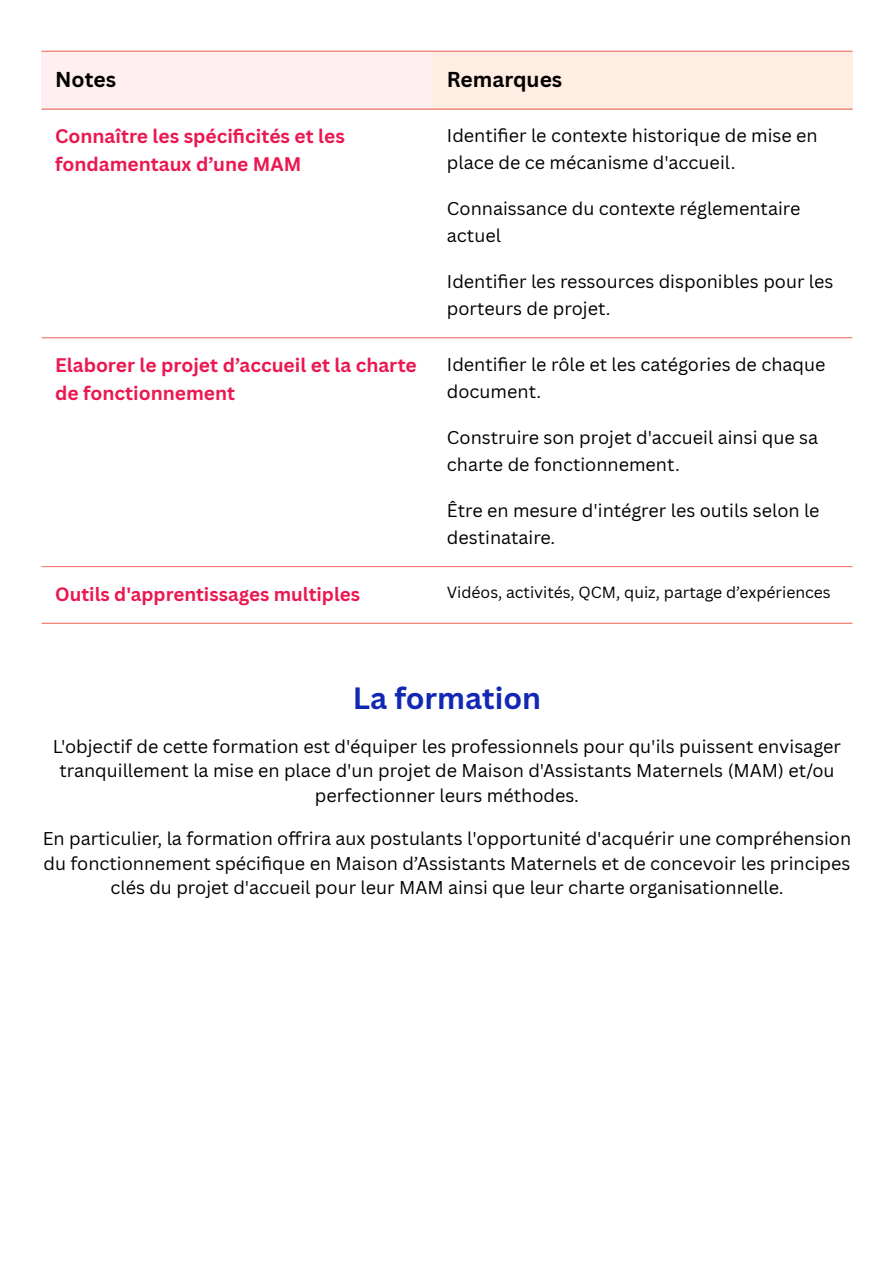
<style>
.page{position:relative;width:894px;height:1263px;background:#fff}
.page>*{position:absolute;margin:0;border:0;box-sizing:border-box;transform-origin:0 0}
.t1{font:700 30px "Canva Sans";color:#1228b3}
.t2{font:700 21px "Canva Sans";color:#000}
.t3{font:700 19.2px/28.2px "Canva Sans";color:#eb1750}
.t4{font:700 18.75px "Canva Sans";color:#eb1750}
.t5{font:18px/27px "Canva Sans";color:#000}
.t6{font:15.75px "Canva Sans";color:#000}
</style>
<div class="page">
<div style="left:42px;top:51px;width:391px;height:58px;background:#ffeff0"></div>
<div style="left:433px;top:51px;width:419px;height:58px;background:#ffede2"></div>
<hr style="left:42px;top:51px;width:810px;height:1px;background:#ff7e76">
<hr style="left:42px;top:108px;width:810px;height:2px;background:#ff7e76">
<hr style="left:42px;top:337px;width:810px;height:1px;background:#ff7e76">
<hr style="left:42px;top:566px;width:810px;height:1px;background:#ff7e76">
<hr style="left:42px;top:623px;width:810px;height:1px;background:#ff7e76">
<p class="t2" style="left:55px;top:64px;width:62px">Notes</p>
<p class="t2" style="left:447px;top:64px;width:117px">Remarques</p>
<p class="t3" style="left:55px;top:122px;width:291px">Connaître les spécifi cités et les fondamentaux d’une MAM</p>
<p class="t5" style="left:447px;top:122px;width:372px">Identifi er le contexte historique de mise en place de ce mécanisme d'accueil.</p>
<p class="t5" style="left:447px;top:195px;width:355px">Connaissance du contexte réglementaire actuel</p>
<p class="t5" style="left:447px;top:268px;width:388px">Identifi er les ressources disponibles pour les porteurs de projet.</p>
<p class="t3" style="left:55px;top:351px;width:363px">Elaborer le projet d’accueil et la charte de fonctionnement</p>
<p class="t5" style="left:447px;top:350px;width:380px">Identifi er le rôle et les catégories de chaque document.</p>
<p class="t5" style="left:447px;top:424px;width:373px">Construire son projet d'accueil ainsi que sa charte de fonctionnement.</p>
<p class="t5" style="left:447px;top:497px;width:374px">Être en mesure d'intégrer les outils selon le destinataire.</p>
<p class="t4" style="left:55px;top:581px;width:306px">Outils d'apprentissages multiples</p>
<p class="t6" style="left:447px;top:581px;width:385px">Vidéos, activités, QCM, quiz, partage d’expériences</p>
<h2 class="t1" style="left:353px;top:677px;width:190px">La formation</h2>
<p class="t5" style="left:53px;top:733px;width:789px;line-height:24.8px;text-align:center">L'objectif de cette formation est d'équiper les professionnels pour qu'ils puissent envisager tranquillement la mise en place d'un projet de Maison d'Assistants Maternels (MAM) et/ou perfectionner leurs méthodes.</p>
<p class="t5" style="left:43px;top:826px;width:809px;line-height:24.8px;text-align:center">En particulier, la formation offrira aux postulants l'opportunité d'acquérir une compréhension du fonctionnement spécifi que en Maison d’Assistants Maternels et de concevoir les principes clés du projet d'accueil pour leur MAM ainsi que leur charte organisationnelle.</p>
</div>
